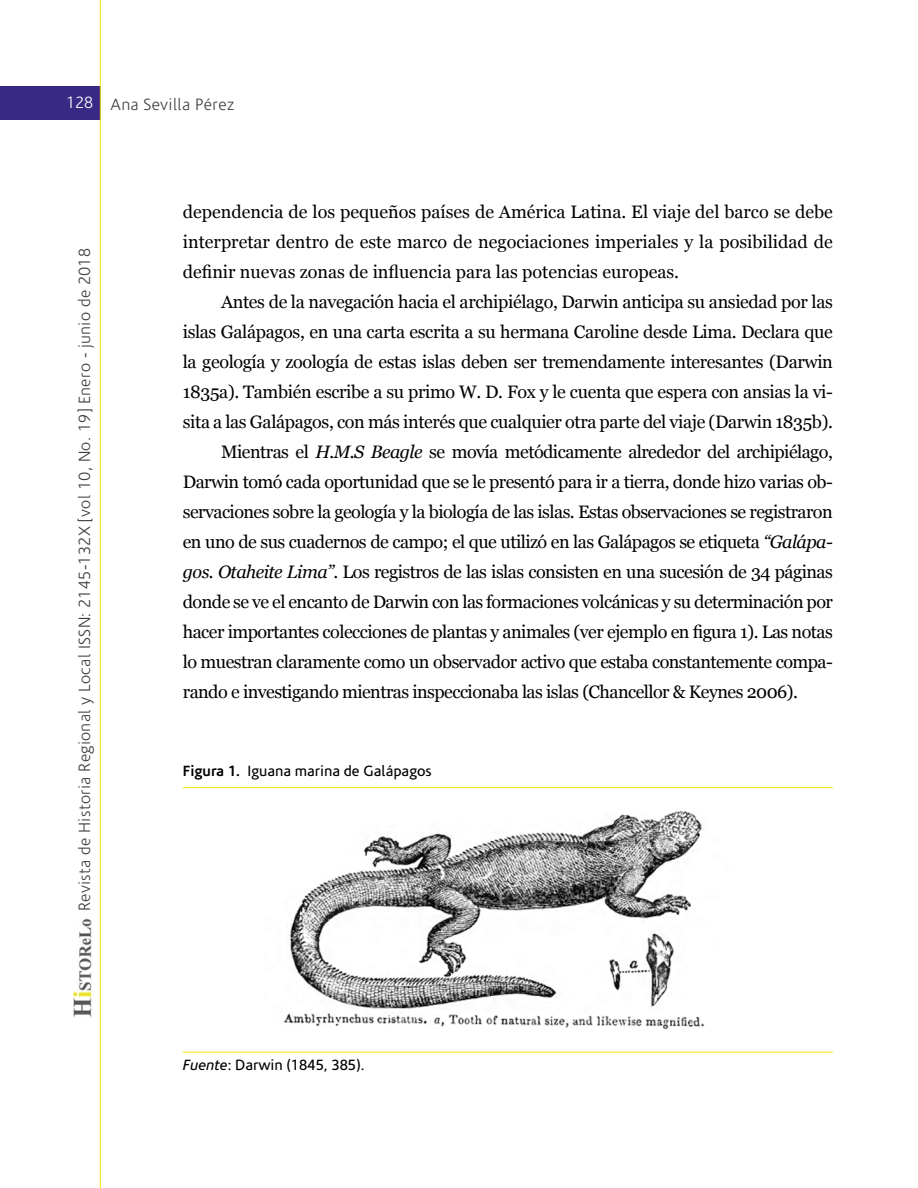
<style>
.page{position:relative;width:918px;height:1188px;background:#fff}
.page>*{position:absolute;margin:0;border:0;box-sizing:border-box;transform-origin:0 0}
.t1{font:18px/30px "Georgia";letter-spacing:-.03em;color:#000;text-align:justify}
.t2{font:300 16.5px "Corisande";letter-spacing:.02em;color:#3c3c3b}
.t3{font:15px "Corisande";color:#000}
.s1{color:#fff}
.s2{font-style:italic}
.s3{font-weight:700}
</style>
<div class="page">
<div style="left:0;top:86px;width:100px;height:33px;background:#382985"></div>
<hr style="left:100px;top:0;width:1px;height:1188px;background:#f2e600">
<img style="left:73px;top:918px;width:19px;height:99px">
<hr style="left:183px;top:787px;width:650px;height:1px;background:#f2e600">
<hr style="left:183px;top:1052px;width:650px;height:1px;background:#f2e600">
<img style="left:283px;top:812px;width:422px;height:218px">
<p class="t2" style="left:66px;top:96px;width:170px"><span class="s1">128</span> Ana Sevilla Pérez</p>
<p class="t2" style="left:76px;top:1000px;width:753px;rotate:-90deg">HiSTOReLo. Revista de Historia Regional y Local ISSN: 2145-132X [vol 10, No. 19] Enero - junio de 2018</p>
<p class="t1" style="left:183px;top:196px;width:652px">dependencia de los pequeños países de América Latina. El viaje del barco se debe interpretar dentro de este marco de negociaciones imperiales y la posibilidad de definir nuevas zonas de influencia para las potencias europeas.</p>
<p class="t1" style="left:221px;top:286px;width:613px">Antes de la navegación hacia el archipiélago, Darwin anticipa su ansiedad por las</p>
<p class="t1" style="left:183px;top:316px;width:651px">islas Galápagos, en una carta escrita a su hermana Caroline desde Lima. Declara que</p>
<p class="t1" style="left:183px;top:346px;width:652px">la geología y zoología de estas islas deben ser tremendamente interesantes (Darwin</p>
<p class="t1" style="left:183px;top:376px;width:652px">1835a). También escribe a su primo W. D. Fox y le cuenta que espera con ansias la vi-</p>
<p class="t1" style="left:183px;top:406px;width:652px">sita a las Galápagos, con más interés que cualquier otra parte del viaje (Darwin 1835b).</p>
<p class="t1" style="left:221px;top:436px;width:613px">Mientras el <span class="s2">H.M.S Beagle</span> se movía metódicamente alrededor del archipiélago,</p>
<p class="t1" style="left:183px;top:466px;width:652px">Darwin tomó cada oportunidad que se le presentó para ir a tierra, donde hizo varias ob-</p>
<p class="t1" style="left:183px;top:496px;width:651px">servaciones sobre la geología y la biología de las islas. Estas observaciones se registraron</p>
<p class="t1" style="left:183px;top:526px;width:651px">en uno de sus cuadernos de campo; el que utilizó en las Galápagos se etiqueta <span class="s2">“Galápa-</span></p>
<p class="t1" style="left:183px;top:556px;width:652px"><span class="s2">gos. Otaheite Lima”</span>. Los registros de las islas consisten en una sucesión de 34 páginas</p>
<p class="t1" style="left:183px;top:586px;width:652px">donde se ve el encanto de Darwin con las formaciones volcánicas y su determinación por</p>
<p class="t1" style="left:183px;top:616px;width:652px">hacer importantes colecciones de plantas y animales (ver ejemplo en figura 1). Las notas</p>
<p class="t1" style="left:183px;top:646px;width:652px">lo muestran claramente como un observador activo que estaba constantemente compa-</p>
<p class="t1" style="left:183px;top:676px;width:617px">rando e investigando mientras inspeccionaba las islas (Chancellor &amp; Keynes 2006).</p>
<p class="t3" style="left:183px;top:762px;width:251px"><span class="s3">Figura 1.</span> Iguana marina de Galápagos</p>
<p class="t3" style="left:183px;top:1056px;width:183px"><span class="s2">Fuente</span>: Darwin (1845, 385).</p>
</div>
